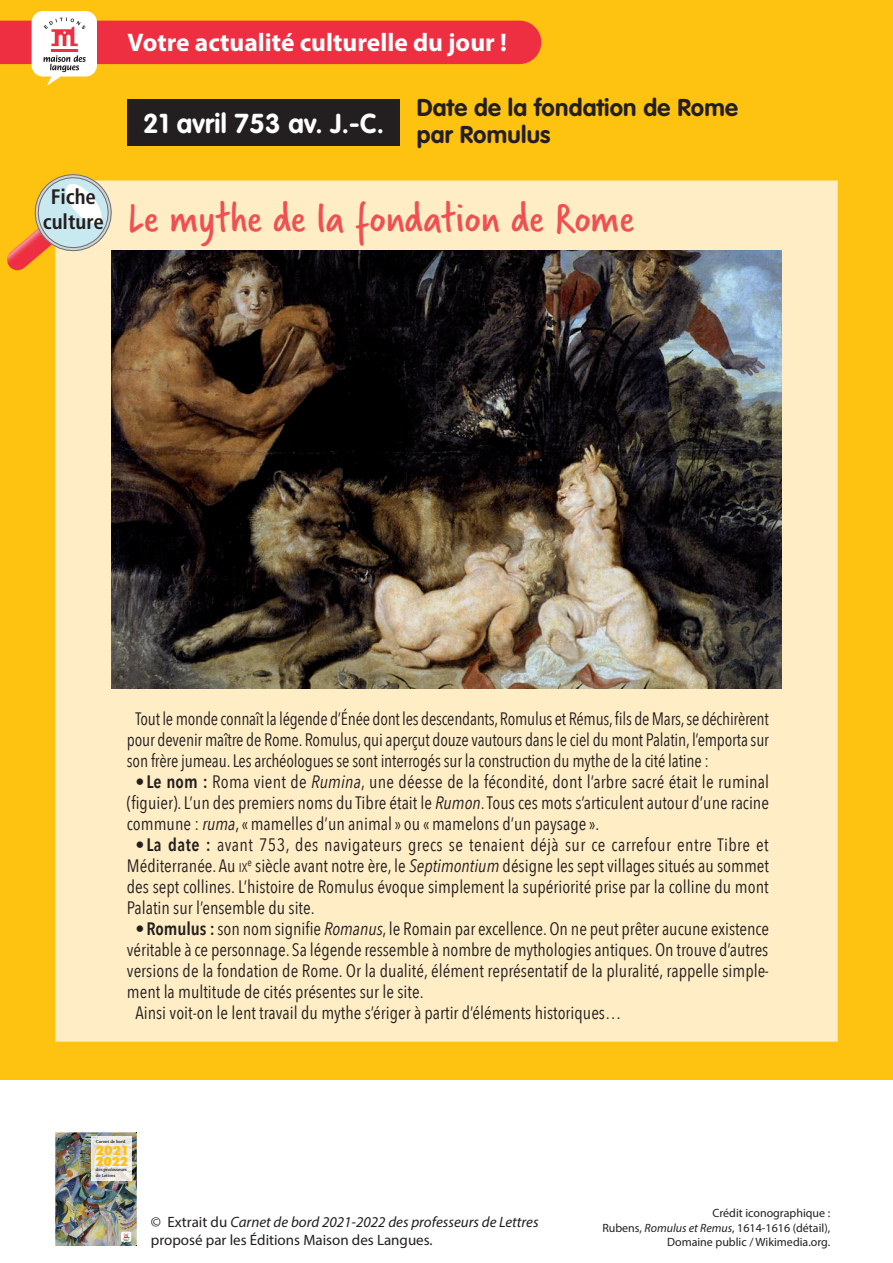
<style>
.page{position:relative;width:893px;height:1263px;background:#fec210}
.page>*{position:absolute;margin:0;border:0;box-sizing:border-box;transform-origin:0 0}
.agenda_manuscrit{font:45px "Verveine";color:#ef5052}
.Titre_événement{font:700 27px "VAG Rounded Std";letter-spacing:.01em;color:#fff}
.t1{font:700 25.5px "Myriad Pro";color:#fff}
.Titre_événement-2{font:700 24px/27px "VAG Rounded Std";letter-spacing:.01em;color:#231f20}
.t2{font:700 condensed 21px/25.2px "Frutiger LT Std";color:#231f20;text-align:center}
.agenda_texte{font:18px/21px "Avenir Next Condensed";color:#231f20;text-align:justify}
.agenda_texte-2{font:18px/21px "Avenir Next Condensed";color:#231f20;text-align:justify;scale:.96 1}
.t3{font:15px/18px "Myriad Pro";color:#231f20}
.t4{font:12px/14.4px "Myriad Pro";color:#231f20;text-align:right}
.t5{font:800 condensed 12px/10.9px "Futura Std";letter-spacing:-.02em;color:#fec210;scale:1.19 1}
.t6{font:700 4.35px/5.4px "Charter ITC Std";letter-spacing:-.01em;color:#231f20}
.s1{font-weight:600}
.s2{font-style:italic}
.s3{font-size:12.6px}
</style>
<div class="page">
<div style="left:55px;top:180px;width:783px;height:862px;background:#feedc5"></div>
<img style="left:112px;top:251px;width:669px;height:438px">
<svg style="left:7px;top:174px;width:110px;height:97px"></svg>
<div style="left:0;top:1080px;width:893px;height:183px;background:#fff"></div>
<img style="left:55px;top:1132px;width:82px;height:114px">
<img style="left:92px;top:1136px;width:39px;height:44px">
<svg style="left:121px;top:1231px;width:16px;height:15px"></svg>
<svg style="left:0;top:11px;width:541px;height:75px"></svg>
<div style="left:128px;top:99px;width:272px;height:47px;background:#231f20"></div>
<p class="t1" style="left:128px;top:26px;width:381px">Votre actualité culturelle du jour !</p>
<p class="t2" style="left:43px;top:184px;width:63px">Fiche culture</p>
<p class="Titre_événement" style="left:143px;top:108px;width:242px">21 avril 753 av. J.-C.</p>
<p class="Titre_événement-2" style="left:417px;top:95px;width:323px">Date de la fondation de Rome par Romulus</p>
<p class="agenda_manuscrit" style="left:128px;top:187px;width:508px">Le mythe de la fondation de Rome</p>
<p class="agenda_texte-2" style="left:127px;top:708px;width:670px;text-indent:9px">Tout le monde connaît la légende d’Énée dont les descendants, Romulus et Rémus, fils de Mars, se déchirèrent pour devenir maître de Rome. Romulus, qui aperçut douze vautours dans le ciel du mont Palatin, l’emporta sur son frère jumeau. Les archéologues se sont interrogés sur la construction du mythe de la cité latine :</p>
<p class="agenda_texte" style="left:127px;top:771px;width:644px;text-indent:9px"><span class="s1">•Le nom :</span> Roma vient de <span class="s2">Rumina</span>, une déesse de la fécondité, dont l’arbre sacré était le ruminal (figuier). L’un des premiers noms du Tibre était le <span class="s2">Rumon</span>. Tous ces mots s’articulent autour d’une racine commune : <span class="s2">ruma</span>, « mamelles d’un animal » ou « mamelons d’un paysage ».</p>
<p class="agenda_texte" style="left:127px;top:834px;width:644px;text-indent:9px"><span class="s1">•La date :</span> avant 753, des navigateurs grecs se tenaient déjà sur ce carrefour entre Tibre et Méditerranée. Au <span class="s3">ix</span><sup>e</sup> siècle avant notre ère, le <span class="s2">Septimontium</span> désigne les sept villages situés au sommet des sept collines. L’histoire de Romulus évoque simplement la supériorité prise par la colline du mont Palatin sur l’ensemble du site.</p>
<p class="agenda_texte" style="left:127px;top:918px;width:644px;text-indent:9px"><span class="s1">•Romulus :</span> son nom signifie <span class="s2">Romanus</span>, le Romain par excellence. On ne peut prêter aucune existence véritable à ce personnage. Sa légende ressemble à nombre de mythologies antiques. On trouve d’autres versions de la fondation de Rome. Or la dualité, élément représentatif de la pluralité, rappelle simple&shy;ment la multitude de cités présentes sur le site.</p>
<p class="agenda_texte" style="left:135px;top:1002px;width:487px">Ainsi voit-on le lent travail du mythe s’ériger à partir d’éléments historiques…</p>
<p class="t6" style="left:96px;top:1139px;width:31px">Carnet de bord</p>
<p class="t6" style="left:96px;top:1167px;width:32px">des professeurs de Lettres</p>
<p class="t5" style="left:95px;top:1145px;width:30px">2021<br>2022</p>
<p class="t3" style="left:151px;top:1212px;width:389px">© Extrait du <span class="s2">Carnet de bord 2021-2022 des professeurs de Lettres </span>proposé par les Éditions Maison des Langues.</p>
<p class="t4" style="left:602px;top:1206px;width:229px">Crédit iconographique :<br>Rubens, <span class="s2">Romulus et Remus</span>, 1614-1616 (détail),<br>Domaine public / Wikimedia.org.</p>
</div>
